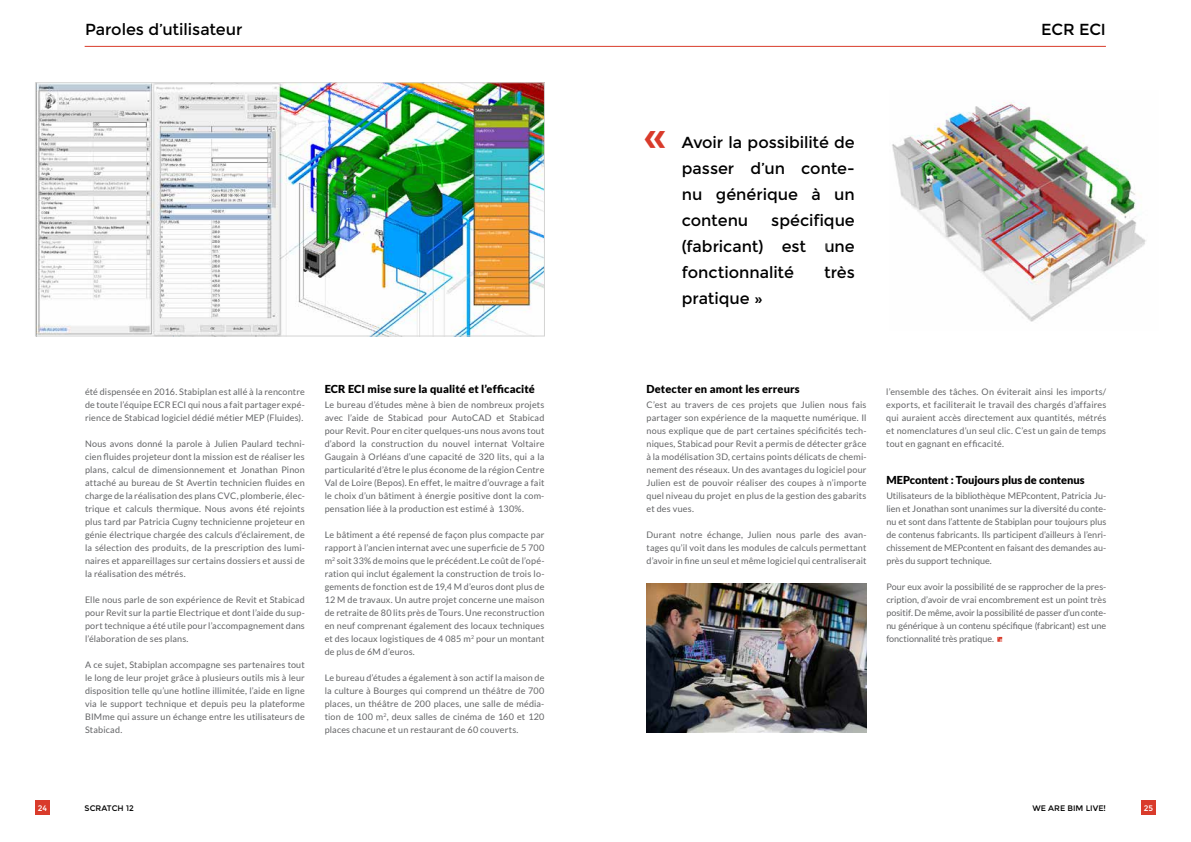
<style>
.page{position:relative;width:1191px;height:842px;background:#fff}
.page>*{position:absolute;margin:0;border:0;box-sizing:border-box;transform-origin:0 0}
.t1{font:48px "Montserrat";color:#d93b2b}
.t2{font:16px/26px "Montserrat";letter-spacing:-.005em;color:#000;text-align:justify}
.t3{font:900 11px "Lato";letter-spacing:.005em;color:#000}
.t4{font:9px/13px "Lato";letter-spacing:.015em;color:#636466;text-align:justify}
.t5{font:8px "Montserrat";color:#000}
.t6{font:8px "Montserrat";color:#fff}
</style>
<div class="page">
<div style="left:35px;top:800px;width:15px;height:15px;background:#d93b2b"></div>
<div style="left:1141px;top:800px;width:14px;height:15px;background:#d93b2b"></div>
<hr style="left:85px;top:46px;width:1021px;height:1px;background:#d93b2b">
<img style="left:37px;top:85px;width:505px;height:249px">
<div style="left:35px;top:83px;width:509px;height:253px;border:1px solid #d4d4d3"></div>
<svg style="left:997px;top:637px;width:5px;height:5px"></svg>
<img style="left:646px;top:584px;width:220px;height:149px">
<img style="left:892px;top:102px;width:254px;height:220px">
<h2 class="t2" style="left:85px;top:17px;width:159px">Paroles d’utilisateur</h2>
<h2 class="t2" style="left:1041px;top:17px;width:66px">ECR ECI</h2>
<p class="t4" style="left:85px;top:385px;width:221px">été dispensée en 2016. Stabiplan est allé à la rencontre de toute l’équipe ECR ECI qui nous a fait partager expé&shy;rience de Stabicad logiciel dédié métier MEP (Fluides).</p>
<p class="t4" style="left:85px;top:437px;width:221px">Nous avons donné la parole à Julien Paulard techni&shy;cien fluides projeteur dont la mission est de réaliser les plans, calcul de dimensionnement et Jonathan Pinon attaché au bureau de St Avertin technicien fluides en charge de la réalisation des plans CVC, plomberie, élec&shy;trique et calculs thermique. Nous avons été rejoints plus tard par Patricia Cugny technicienne projeteur en génie électrique chargée des calculs d’éclairement, de la sélection des produits, de la prescription des lumi&shy;naires et appareillages sur certains dossiers et aussi de la réalisation des métrés.</p>
<p class="t4" style="left:85px;top:593px;width:221px">Elle nous parle de son expérience de Revit et Stabicad pour Revit sur la partie Electrique et dont l’aide du sup&shy;port technique a été utile pour l’accompagnement dans l’élaboration de ses plans.</p>
<p class="t4" style="left:85px;top:658px;width:221px">A ce sujet, Stabiplan accompagne ses partenaires tout le long de leur projet grâce à plusieurs outils mis à leur disposition telle qu’une hotline illimitée, l’aide en ligne via le support technique et depuis peu la plateforme BIMme qui assure un échange entre les utilisateurs de Stabicad.</p>
<p class="t3" style="left:325px;top:382px;width:212px">ECR ECI mise sure la qualité et l’efficacité</p>
<p class="t4" style="left:325px;top:398px;width:221px">Le bureau d’études mène à bien de nombreux projets avec l’aide de Stabicad pour AutoCAD et Stabicad pour Revit. Pour en citer quelques-uns nous avons tout d’abord la construction du nouvel internat Voltaire Gaugain à Orléans d’une capacité de 320 lits, qui a la particularité d’être le plus économe de la région Centre Val de Loire (Bepos). En effet, le maitre d’ouvrage a fait le choix d’un bâtiment à énergie positive dont la com&shy;pensation liée à la production est estimé à 130%.</p>
<p class="t4" style="left:325px;top:528px;width:221px">Le bâtiment a été repensé de façon plus compacte par rapport à l’ancien internat avec une superficie de 5 700 m<sup>2</sup> soit 33% de moins que le précédent.Le coût de l’opé&shy;ration qui inclut également la construction de trois lo&shy;gements de fonction est de 19,4 M d’euros dont plus de 12 M de travaux. Un autre projet concerne une maison de retraite de 80 lits près de Tours. Une reconstruction en neuf comprenant également des locaux techniques et des locaux logistiques de 4 085 m<sup>2</sup> pour un montant de plus de 6M d’euros.</p>
<p class="t4" style="left:325px;top:671px;width:221px">Le bureau d’études a également à son actif la maison de la culture à Bourges qui comprend un théâtre de 700 places, un théâtre de 200 places, une salle de média&shy;tion de 100 m<sup>2</sup>, deux salles de cinéma de 160 et 120 places chacune et un restaurant de 60 couverts.</p>
<h1 class="t1" style="left:642px;top:106px;width:28px">«</h1>
<h2 class="t2" style="left:682px;top:129px;width:174px">Avoir la possibilité de passer d’un conte&shy;nu générique à un contenu</h2>
<h2 class="t2" style="left:682px;top:207px;width:174px;text-indent:89px">spécifique (fabricant) est une fonctionnalité</h2>
<h2 class="t2" style="left:824px;top:259px;width:32px">très</h2>
<h2 class="t2" style="left:682px;top:285px;width:83px">pratique »</h2>
<p class="t3" style="left:646px;top:382px;width:155px">Detecter en amont les erreurs</p>
<p class="t4" style="left:646px;top:398px;width:221px">C’est au travers de ces projets que Julien nous fais partager son expérience de la maquette numérique. Il nous explique que de part certaines spécificités tech&shy;niques, Stabicad pour Revit a permis de détecter grâce à la modélisation 3D, certains points délicats de chemi&shy;nement des réseaux. Un des avantages du logiciel pour Julien est de pouvoir réaliser des coupes à n’importe quel niveau du projet en plus de la gestion des gabarits et des vues.</p>
<p class="t4" style="left:646px;top:528px;width:221px">Durant notre échange, Julien nous parle des avan&shy;tages qu’il voit dans les modules de calculs permettant d’avoir in fine un seul et même logiciel qui centraliserait</p>
<p class="t4" style="left:886px;top:385px;width:221px">l’ensemble des tâches. On éviterait ainsi les imports/ exports, et faciliterait le travail des chargés d’affaires qui auraient accès directement aux quantités, métrés et nomenclatures d’un seul clic. C’est un gain de temps tout en gagnant en efficacité.</p>
<p class="t3" style="left:886px;top:473px;width:200px">MEPcontent : Toujours plus de contenus</p>
<p class="t4" style="left:886px;top:489px;width:221px">Utilisateurs de la bibliothèque MEPcontent, Patricia Ju&shy;lien et Jonathan sont unanimes sur la diversité du conte&shy;nu et sont dans l’attente de Stabiplan pour toujours plus de contenus fabricants. Ils participent d’ailleurs à l’enri&shy;chissement de MEPcontent en faisant des demandes au&shy;près du support technique.</p>
<p class="t4" style="left:886px;top:580px;width:221px">Pour eux avoir la possibilité de se rapprocher de la pres&shy;cription, d’avoir de vrai encombrement est un point très positif. De même, avoir la possibilité de passer d’un conte&shy;nu générique à un contenu spécifique (fabricant) est une fonctionnalité très pratique.</p>
<p class="t6" style="left:38px;top:803px;width:11px">24</p>
<p class="t5" style="left:85px;top:803px;width:51px">SCRATCH 12</p>
<p class="t5" style="left:1032px;top:803px;width:75px">WE ARE BIM LIVE!</p>
<p class="t6" style="left:1143px;top:803px;width:11px">25</p>
</div>
